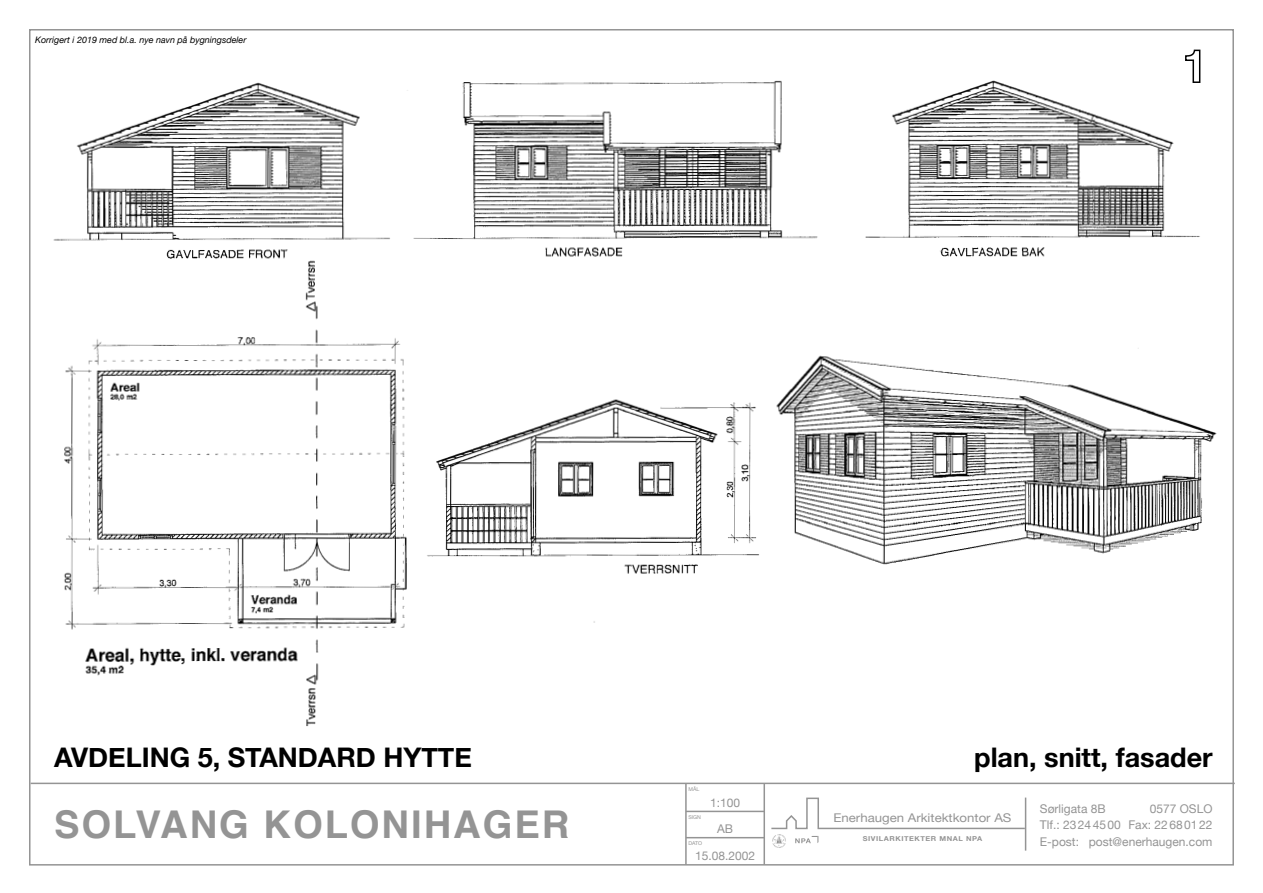
<style>
.page{position:relative;width:1263px;height:893px;background:#fff}
.page>*{position:absolute;margin:0;border:0;box-sizing:border-box;transform-origin:0 0}
.t1{font:700 38.25px "Helvetica";letter-spacing:.05em;color:#949494}
.t2{font:700 27px "Helvetica Neue";color:#000}
.t3{font:12px/26.2px "Helvetica Neue";color:#949494;text-align:center}
.t4{font:12px "Helvetica Neue";color:#949494;scale:1.1 1}
.t5{font:italic 9px "Helvetica Neue";color:#000}
.t6{font:700 6.75px "Helvetica Neue";letter-spacing:.075em;color:#949494;scale:1.1 1}
.t7{font:5.25px "Helvetica Neue";color:#949494}
</style>
<div class="page">
<hr style="left:685px;top:783px;width:2px;height:82px;background:#949494">
<hr style="left:763px;top:783px;width:2px;height:82px;background:#949494">
<hr style="left:1025px;top:798px;width:1px;height:53px;background:#949494">
<hr style="left:31px;top:783px;width:1204px;height:1px;background:#949494">
<hr style="left:686px;top:811px;width:78px;height:1px;background:#949494">
<hr style="left:686px;top:837px;width:78px;height:1px;background:#949494">
<svg style="left:771px;top:797px;width:255px;height:51px"></svg>
<img style="left:53px;top:80px;width:1164px;height:647px">
<svg style="left:1184px;top:49px;width:17px;height:35px"></svg>
<p class="t5" style="left:35px;top:33px;width:213px">Korrigert i 2019 med bl.a. nye navn på bygningsdeler</p>
<h2 class="t2" style="left:54px;top:736px;width:419px">AVDELING 5, STANDARD HYTTE</h2>
<h2 class="t2" style="left:974px;top:736px;width:240px">plan, snitt, fasader</h2>
<h1 class="t1" style="left:54px;top:794px;width:517px">SOLVANG KOLONIHAGER</h1>
<p class="t7" style="left:688px;top:785px;width:12px">MÅL</p>
<p class="t7" style="left:688px;top:813px;width:14px">SIGN</p>
<p class="t7" style="left:688px;top:840px;width:15px">DATO</p>
<p class="t3" style="left:710px;top:790px;width:32px">1:100<br>AB</p>
<p class="t3" style="left:695px;top:843px;width:62px">15.08.2002</p>
<p class="t4" style="left:833px;top:809px;width:163px">Enerhaugen Arkitektkontor AS</p>
<p class="t3" style="left:1040px;top:801px;width:174px;line-height:16.5px;text-align:right">0577 OSLO<br>Tlf.: 23244500 Fax: 22680122</p>
<p class="t3" style="left:1040px;top:796px;width:67px">Sørligata 8B</p>
<p class="t6" style="left:863px;top:833px;width:110px">SIVILARKITEKTER MNAL NPA</p>
<p class="t3" style="left:1040px;top:829px;width:174px">E-post: post@enerhaugen.com</p>
</div>
